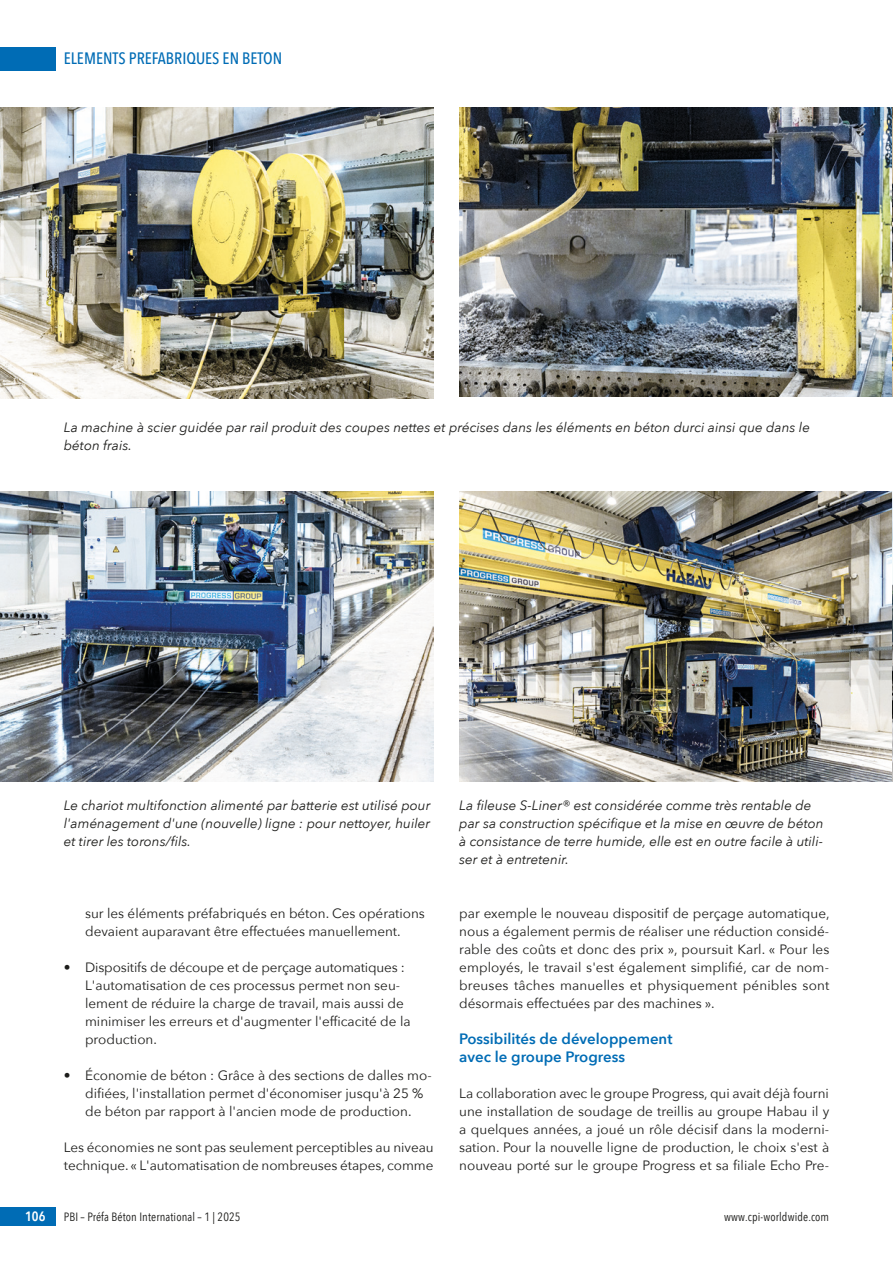
<style>
.page{position:relative;width:893px;height:1263px;background:#fff}
.page>*{position:absolute;margin:0;border:0;box-sizing:border-box;transform-origin:0 0}
.t1{font:500 16.5px "Avenir Next Condensed";color:#006cb5}
.t2{font:600 15px/18px "Avenir Next";color:#006cb5}
.t3{font:13.5px/18px "Avenir Next";color:#1d1d1b}
.t4{font:italic 13.5px/18px "Avenir Next";color:#1d1d1b}
.t5{font:600 13.5px "Avenir Next Condensed";color:#fff}
.t6{font:12px "Avenir Next Condensed";letter-spacing:.01em;color:#1d1d1b}
</style>
<div class="page">
<div style="left:0;top:47px;width:55px;height:23px;background:#006cb5"></div>
<div style="left:0;top:1208px;width:55px;height:18px;background:#006cb5"></div>
<img style="left:0;top:108px;width:434px;height:290px">
<img style="left:459px;top:108px;width:434px;height:289px">
<img style="left:0;top:492px;width:434px;height:289px">
<img style="left:459px;top:492px;width:434px;height:289px">
<p class="t1" style="left:64px;top:49px;width:220px">ELEMENTS PREFABRIQUES EN BETON</p>
<p class="t4" style="left:64px;top:418px;width:748px">La machine à scier guidée par rail produit des coupes nettes et précises dans les éléments en béton durci ainsi que dans le béton frais.</p>
<p class="t4" style="left:64px;top:796px;width:368px;text-align:justify">Le chariot multifonction alimenté par batterie est utilisé pour l'aménagement d'une (nouvelle) ligne : pour nettoyer, huiler et tirer les torons/fils.</p>
<p class="t4" style="left:459px;top:796px;width:366px">La fileuse S-Liner® est considérée comme très rentable de par sa construction spécifique et la mise en œuvre de béton à consistance de terre humide, elle est en outre facile à utili&shy;ser et à entretenir.</p>
<p class="t3" style="left:85px;top:904px;width:341px">sur les éléments préfabriqués en béton. Ces opérations devaient auparavant être effectuées manuellement.</p>
<p class="t3" style="left:85px;top:958px;width:327px;text-indent:-21px">• Dispositifs de découpe et de perçage automatiques :<br>L'automatisation de ces processus permet non seu&shy;lement de réduire la charge de travail, mais aussi de minimiser les erreurs et d'augmenter l'efficacité de la production.</p>
<p class="t3" style="left:85px;top:1066px;width:348px;text-indent:-21px">• Économie de béton : Grâce à des sections de dalles mo&shy;difiées, l'installation permet d'économiser jusqu'à 25 % de béton par rapport à l'ancien mode de production.</p>
<p class="t3" style="left:64px;top:1138px;width:371px">Les économies ne sont pas seulement perceptibles au niveau technique. « L'automatisation de nombreuses étapes, comme</p>
<p class="t3" style="left:459px;top:904px;width:372px;text-align:justify">par exemple le nouveau dispositif de perçage automatique, nous a également permis de réaliser une réduction considé&shy;rable des coûts et donc des prix », poursuit Karl. « Pour les employés, le travail s'est également simplifié, car de nom&shy;breuses tâches manuelles et physiquement pénibles sont désormais effectuées par des machines ».</p>
<p class="t2" style="left:459px;top:1029px;width:215px">Possibilités de développement avec le groupe Progress</p>
<p class="t3" style="left:459px;top:1084px;width:372px;text-align:justify">La collaboration avec le groupe Progress, qui avait déjà fourni une installation de soudage de treillis au groupe Habau il y a quelques années, a joué un rôle décisif dans la moderni&shy;sation. Pour la nouvelle ligne de production, le choix s'est à nouveau porté sur le groupe Progress et sa filiale Echo Pre-</p>
<p class="t5" style="left:25px;top:1205px;width:22px">106</p>
<p class="t6" style="left:64px;top:1207px;width:178px">PBI – Préfa Béton International – 1 | 2025</p>
<p class="t6" style="left:724px;top:1207px;width:107px">www.cpi-worldwide.com</p>
</div>
